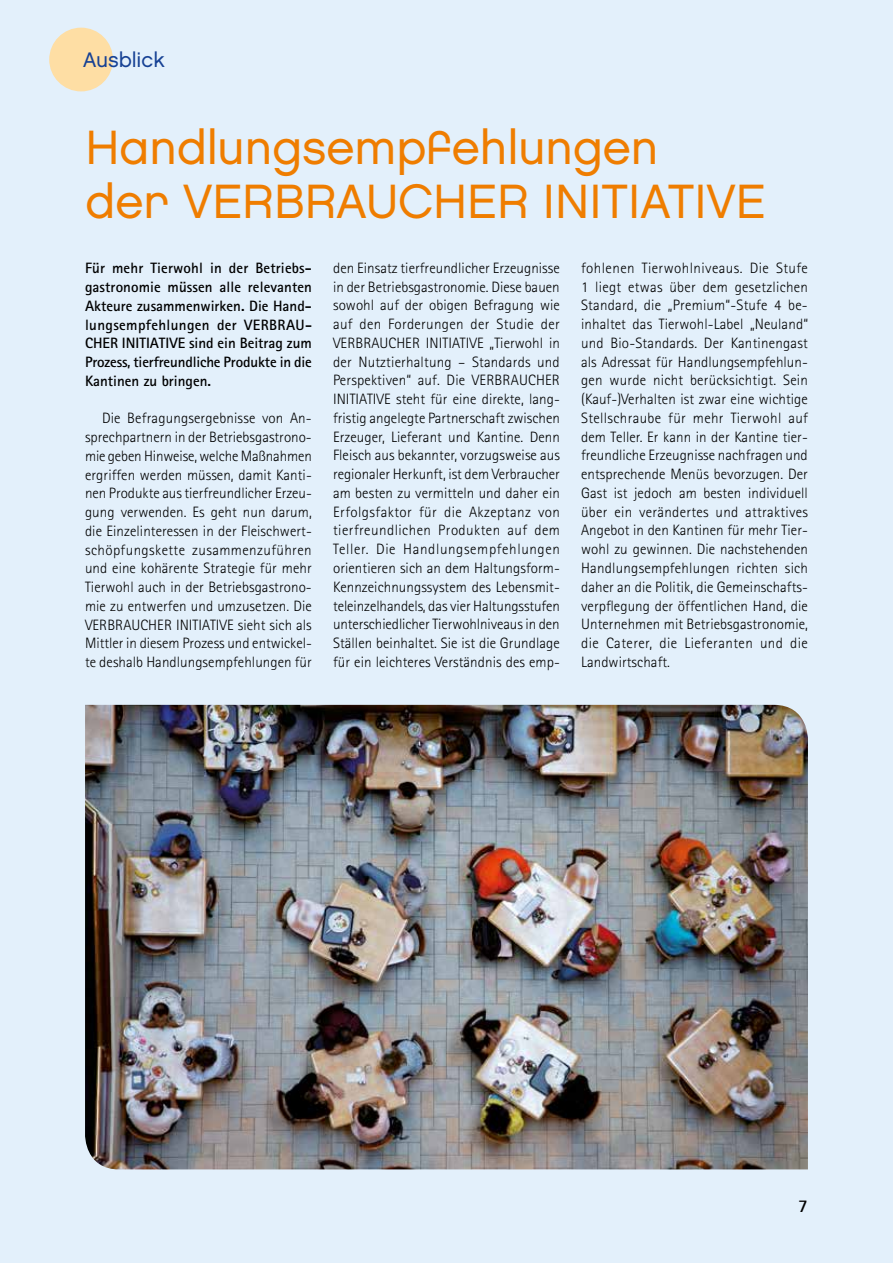
<style>
.page{position:relative;width:893px;height:1263px;background:#e3f0fb}
.page>*{position:absolute;margin:0;border:0;box-sizing:border-box;transform-origin:0 0}
.t1{font:48px/54px "Chalet London Nineteen Eighty";color:#ef7d00}
.t2{font:21px "Chalet London Nineteen Eighty";color:#164194}
.t3{font:700 18px "Rotis Sans Serif";color:#000}
.t4{font:300 15px/18.8px "Rotis Sans Serif";letter-spacing:.005em;color:#000;text-align:justify}
.t5{font:700 15px/18.8px "Rotis Sans Serif";letter-spacing:-.01em;color:#000;text-align:justify}
</style>
<div class="page">
<img style="left:85px;top:705px;width:723px;height:464px">
<div style="left:49px;top:28px;width:64px;height:63px;background:#fedea4;border-radius:50%"></div>
<h2 class="t2" style="left:83px;top:47px;width:83px">Ausblick</h2>
<h1 class="t1" style="left:85px;top:120px;width:682px">Handlungsempfehlungen<br>der VERBRAUCHER INITIATIVE</h1>
<p class="t5" style="left:85px;top:259px;width:228px">Für mehr Tierwohl in der Betriebs&shy;gastronomie müssen alle relevanten Akteure zusammenwirken. Die Hand&shy;lungsempfehlungen der VERBRAU-CHER INITIATIVE sind ein Beitrag zum Prozess, tierfreundliche Produkte in die Kantinen zu bringen.</p>
<p class="t4" style="left:85px;top:409px;width:228px;text-indent:17px">Die Befragungsergebnisse von An&shy;sprechpartnern in der Betriebsgastrono&shy;mie geben Hinweise, welche Maßnahmen ergriffen werden müssen, damit Kanti&shy;nen Produkte aus tierfreundlicher Erzeu&shy;gung verwenden. Es geht nun darum, die Einzelinteressen in der Fleischwert&shy;schöpfungskette zusammenzuführen und eine kohärente Strategie für mehr Tierwohl auch in der Betriebsgastrono&shy;mie zu entwerfen und umzusetzen. Die VERBRAUCHER INITIATIVE sieht sich als Mittler in diesem Prozess und entwickel&shy;te deshalb Handlungsempfehlungen für</p>
<p class="t4" style="left:333px;top:258px;width:228px">den Einsatz tierfreundlicher Erzeugnisse in der Betriebsgastronomie. Diese bauen sowohl auf der obigen Befragung wie auf den Forderungen der Studie der VERBRAUCHER INITIATIVE „Tierwohl in der Nutztierhaltung – Standards und Perspektiven“ auf. Die VERBRAUCHER INITIATIVE steht für eine direkte, lang&shy;fristig angelegte Partnerschaft zwischen Erzeuger, Lieferant und Kantine. Denn Fleisch aus bekannter, vorzugsweise aus regionaler Herkunft, ist dem Verbraucher am besten zu vermitteln und daher ein Erfolgsfaktor für die Akzeptanz von tierfreundlichen Produkten auf dem Teller. Die Handlungsempfehlungen orientieren sich an dem Haltungsform-Kennzeichnungssystem des Lebensmit&shy;teleinzelhandels, das vier Haltungsstufen unterschiedlicher Tierwohlniveaus in den Ställen beinhaltet. Sie ist die Grundlage für ein leichteres Verständnis des emp-</p>
<p class="t4" style="left:581px;top:259px;width:228px">fohlenen Tierwohlniveaus. Die Stufe 1 liegt etwas über dem gesetzlichen Standard, die „Premium“-Stufe 4 be&shy;inhaltet das Tierwohl-Label „Neuland“ und Bio-Standards. Der Kantinengast als Adressat für Handlungsempfehlun&shy;gen wurde nicht berücksichtigt. Sein (Kauf-)Verhalten ist zwar eine wichtige Stellschraube für mehr Tierwohl auf dem Teller. Er kann in der Kantine tier&shy;freundliche Erzeugnisse nachfragen und entsprechende Menüs bevorzugen. Der Gast ist jedoch am besten individuell über ein verändertes und attraktives Angebot in den Kantinen für mehr Tier&shy;wohl zu gewinnen. Die nachstehenden Handlungsempfehlungen richten sich daher an die Politik, die Gemeinschafts&shy;verpflegung der öffentlichen Hand, die Unternehmen mit Betriebsgastronomie, die Caterer, die Lieferanten und die Landwirtschaft.</p>
<p class="t3" style="left:798px;top:1195px;width:11px">7</p>
</div>
